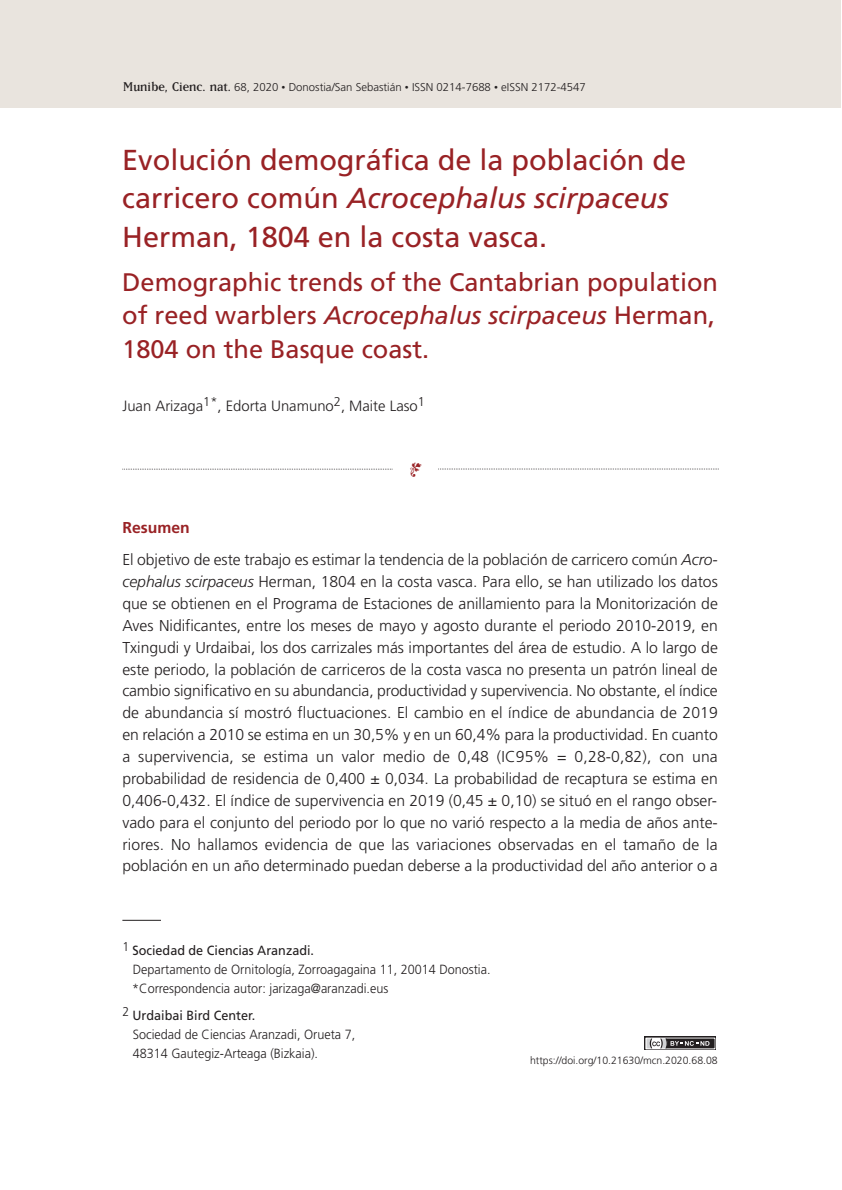
<style>
.page{position:relative;width:842px;height:1190px;background:#fff}
.page>*{position:absolute;margin:0;border:0;box-sizing:border-box;transform-origin:0 0}
.t1{font:28.88px/38.5px "Frutiger";color:#992225}
.t2{font:25.38px/33.2px "Frutiger";color:#992225;text-align:justify}
.t3{font:300 15.75px/21.9px "Frutiger";letter-spacing:-.005em;color:#231f20}
.t4{font:300 14.88px "Frutiger";color:#231f20}
.t5{font:300 13.3px/19.2px "Frutiger";color:#231f20;scale:.95 1}
.t6{font:300 11.38px "Frutiger";color:#231f20}
.t7{font:300 10.5px "Frutiger";color:#231f20}
.s1{font-family:"Matrix Lining";font-weight:400;font-size:14.88px}
.s2{font-size:7.88px}
.s3{font-style:italic}
.s4{font-weight:700;color:#992225}
.s5{font-weight:400}
</style>
<div class="page">
<div style="left:0;top:0;width:840px;height:108px;background:#e9e4de"></div>
<svg style="left:122px;top:469px;width:271px;height:1px"></svg>
<svg style="left:438px;top:469px;width:281px;height:1px"></svg>
<hr style="left:122px;top:920px;width:39px;height:1px;background:#231f20">
<svg style="left:644px;top:1037px;width:72px;height:13px"></svg>
<svg style="left:645px;top:1038px;width:70px;height:11px"></svg>
<svg style="left:646px;top:1039px;width:68px;height:9px"></svg>
<p class="t6" style="left:123px;top:83px;width:464px"><span class="s1">Munibe, Cienc. nat.</span> 68, 2020 <span class="s2">•</span> Donostia/San Sebastián <span class="s2">•</span> ISSN 0214-7688 <span class="s2">•</span> eISSN 2172-4547</p>
<h1 class="t1" style="left:122px;top:143px;width:565px">Evolución demográfica de la población de carricero común <span class="s3">Acrocephalus scirpaceus<br></span>Herman, 1804 en la costa vasca.</h1>
<h2 class="t2" style="left:122px;top:268px;width:597px">Demographic trends of the Cantabrian population of reed warblers <span class="s3">Acrocephalus scirpaceus</span> Herman, 1804 on the Basque coast.</h2>
<p class="t4" style="left:122px;top:400px;width:304px">Juan Arizaga<sup>1*</sup>, Edorta Unamuno<sup>2</sup>, Maite Laso<sup>1</sup></p>
<p class="t3" style="left:122px;top:513px;width:597px;line-height:31.8px"><span class="s4">Resumen<br></span>El objetivo de este trabajo es estimar la tendencia de la población de carricero común <span class="s3">Acro-</span></p>
<p class="t3" style="left:122px;top:572px;width:597px;text-align:justify"><span class="s3">cephalus scirpaceus</span> Herman, 1804 en la costa vasca. Para ello, se han utilizado los datos que se obtienen en el Programa de Estaciones de anillamiento para la Monitorización de Aves Nidificantes, entre los meses de mayo y agosto durante el periodo 2010-2019, en Txingudi y Urdaibai, los dos carrizales más importantes del área de estudio. A lo largo de este periodo, la población de carriceros de la costa vasca no presenta un patrón lineal de cambio significativo en su abundancia, productividad y supervivencia. No obstante, el índice de abundancia sí mostró fluctuaciones. El cambio en el índice de abundancia de 2019 en relación a 2010 se estima en un 30,5% y en un 60,4% para la productividad. En cuanto a supervivencia, se estima un valor medio de 0,48 (IC95% = 0,28-0,82), con una probabilidad de residencia de 0,400 ± 0,034. La probabilidad de recaptura se estima en 0,406-0,432. El índice de supervivencia en 2019 (0,45 ± 0,10) se situó en el rango obser&shy;vado para el conjunto del periodo por lo que no varió respecto a la media de años ante&shy;riores. No hallamos evidencia de que las variaciones observadas en el tamaño de la población en un año determinado puedan deberse a la productividad del año anterior o a</p>
<p class="t5" style="left:132px;top:941px;width:379px;text-indent:-10px"><sup>1</sup> <span class="s5">Sociedad de Ciencias Aranzadi.<br></span>Departamento de Ornitología, Zorroagagaina 11, 20014 Donostia. *Correspondencia autor: jarizaga@aranzadi.eus</p>
<p class="t5" style="left:133px;top:1007px;width:235px;text-indent:-11px"><sup>2</sup> <span class="s5">Urdaibai Bird Center.<br></span>Sociedad de Ciencias Aranzadi, Orueta 7,<br>48314 Gautegiz-Arteaga (Bizkaia).</p>
<p class="t7" style="left:530px;top:1057px;width:189px">https://doi.org/10.21630/mcn.2020.68.08</p>
</div>
